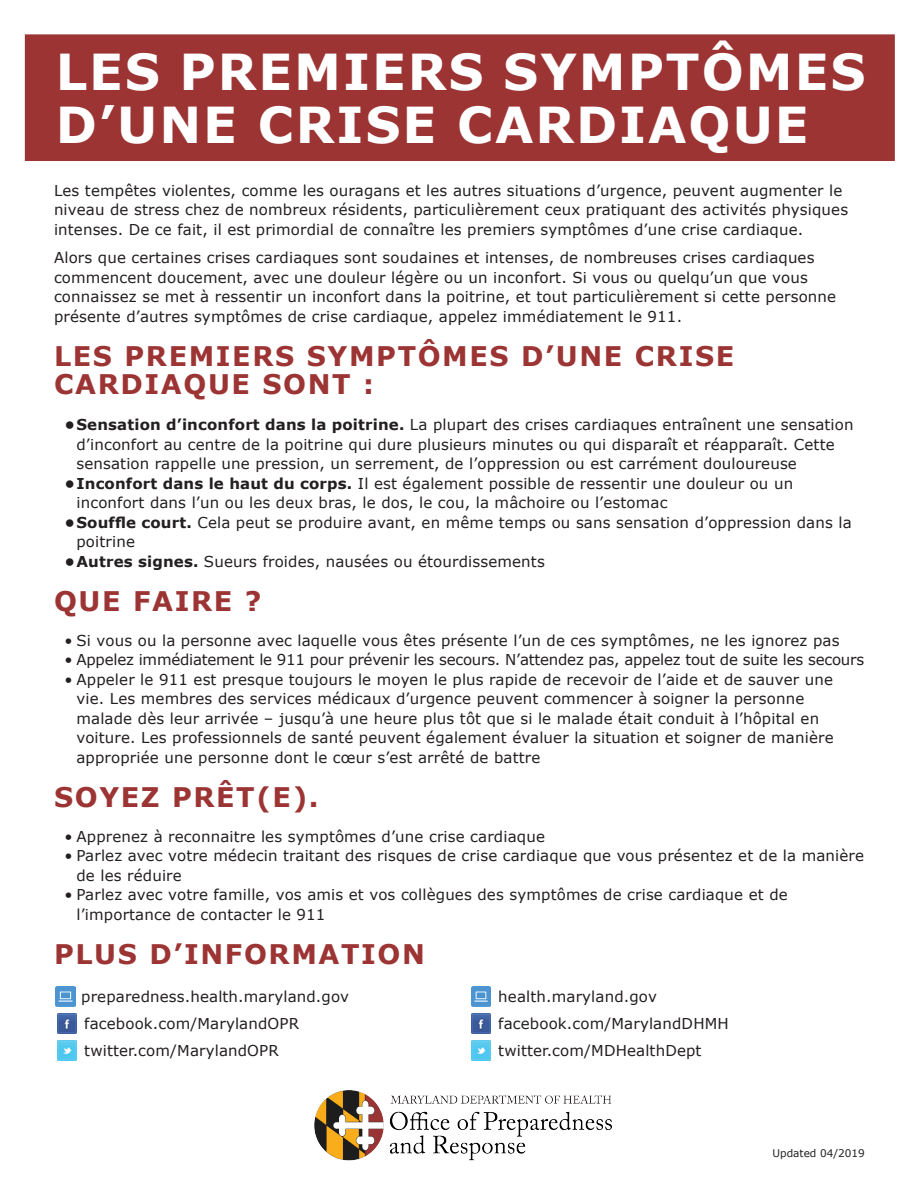
<style>
.page{position:relative;width:918px;height:1188px;background:#fff}
.page>*{position:absolute;margin:0;border:0;box-sizing:border-box;transform-origin:0 0}
.t1{font:700 49.5px/52.5px "Verdana";letter-spacing:.04em;color:#fff}
.t2{font:700 27px/28.5px "Verdana";letter-spacing:.06em;color:#9c3434}
.t3{font:15px/19.5px "Verdana";letter-spacing:.01em;color:#231f20}
.t4{font:15px "Verdana";letter-spacing:-.015em;color:#231f20}
.t5{font:10.5px "Verdana";color:#231f20}
.s1{font-weight:700}
</style>
<div class="page">
<div style="left:25px;top:34px;width:870px;height:127px;background:#9c3434;border:2px solid #9c3434"></div>
<img style="left:314px;top:1090px;width:297px;height:71px">
<img style="left:56px;top:987px;width:19px;height:20px">
<img style="left:57px;top:1014px;width:20px;height:20px">
<img style="left:57px;top:1041px;width:20px;height:20px">
<img style="left:471px;top:987px;width:20px;height:20px">
<img style="left:471px;top:1014px;width:20px;height:20px">
<img style="left:471px;top:1041px;width:20px;height:20px">
<p class="t1" style="left:56px;top:45px;width:811px">LES PREMIERS SYMPTÔMES<br>D’UNE CRISE CARDIAQUE</p>
<p class="t3" style="left:54px;top:181px;width:796px">Les tempêtes violentes, comme les ouragans et les autres situations d’urgence, peuvent augmenter le niveau de stress chez de nombreux résidents, particulièrement ceux pratiquant des activités physiques intenses. De ce fait, il est primordial de connaître les premiers symptômes d’une crise cardiaque.</p>
<p class="t3" style="left:54px;top:248px;width:784px">Alors que certaines crises cardiaques sont soudaines et intenses, de nombreuses crises cardiaques commencent doucement, avec une douleur légère ou un inconfort. Si vous ou quelqu’un que vous connaissez se met à ressentir un inconfort dans la poitrine, et tout particulièrement si cette personne présente d’autres symptômes de crise cardiaque, appelez immédiatement le 911.</p>
<p class="t2" style="left:54px;top:341px;width:682px">LES PREMIERS SYMPTÔMES D’UNE CRISE<br>CARDIAQUE SONT :</p>
<p class="t3" style="left:76px;top:415px;width:779px;text-indent:-12px"><span class="s1">• Sensation d’inconfort dans la poitrine.</span> La plupart des crises cardiaques entraînent une sensation d’inconfort au centre de la poitrine qui dure plusieurs minutes ou qui disparaît et réapparaît. Cette sensation rappelle une pression, un serrement, de l’oppression ou est carrément douloureuse</p>
<p class="t3" style="left:76px;top:473px;width:718px;text-indent:-12px"><span class="s1">• Inconfort dans le haut du corps.</span> Il est également possible de ressentir une douleur ou un inconfort dans l’un ou les deux bras, le dos, le cou, la mâchoire ou l’estomac</p>
<p class="t3" style="left:76px;top:512px;width:777px;text-indent:-12px"><span class="s1">• Souffle court.</span> Cela peut se produire avant, en même temps ou sans sensation d’oppression dans la poitrine</p>
<p class="t3" style="left:64px;top:551px;width:482px"><span class="s1">• Autres signes.</span> Sueurs froides, nausées ou étourdissements</p>
<p class="t2" style="left:54px;top:586px;width:209px">QUE FAIRE ?</p>
<p class="t3" style="left:64px;top:630px;width:777px">• Si vous ou la personne avec laquelle vous êtes présente l’un de ces symptômes, ne les ignorez pas</p>
<p class="t4" style="left:64px;top:649px;width:801px">• Appelez immédiatement le 911 pour prévenir les secours. N’attendez pas, appelez tout de suite les secours</p>
<p class="t3" style="left:76px;top:669px;width:759px;text-indent:-12px">• Appeler le 911 est presque toujours le moyen le plus rapide de recevoir de l’aide et de sauver une vie. Les membres des services médicaux d’urgence peuvent commencer à soigner la personne malade dès leur arrivée – jusqu’à une heure plus tôt que si le malade était conduit à l’hôpital en voiture. Les professionnels de santé peuvent également évaluer la situation et soigner de manière appropriée une personne dont le cœur s’est arrêté de battre</p>
<p class="t2" style="left:54px;top:782px;width:266px">SOYEZ PRÊT(E).</p>
<p class="t3" style="left:64px;top:826px;width:482px">• Apprenez à reconnaitre les symptômes d’une crise cardiaque</p>
<p class="t3" style="left:76px;top:846px;width:789px;text-indent:-12px">• Parlez avec votre médecin traitant des risques de crise cardiaque que vous présentez et de la manière de les réduire</p>
<p class="t3" style="left:76px;top:885px;width:713px;text-indent:-12px">• Parlez avec votre famille, vos amis et vos collègues des symptômes de crise cardiaque et de l’importance de contacter le 911</p>
<p class="t2" style="left:54px;top:939px;width:372px">PLUS D’INFORMATION</p>
<p class="t3" style="left:81px;top:987px;width:269px">preparedness.health.maryland.gov</p>
<p class="t3" style="left:84px;top:1014px;width:216px">facebook.com/MarylandOPR</p>
<p class="t3" style="left:84px;top:1041px;width:196px">twitter.com/MarylandOPR</p>
<p class="t3" style="left:498px;top:987px;width:160px">health.maryland.gov</p>
<p class="t3" style="left:498px;top:1014px;width:232px">facebook.com/MarylandDHMH</p>
<p class="t3" style="left:498px;top:1041px;width:205px">twitter.com/MDHealthDept</p>
<p class="t5" style="left:772px;top:1146px;width:94px">Updated 04/2019</p>
</div>
